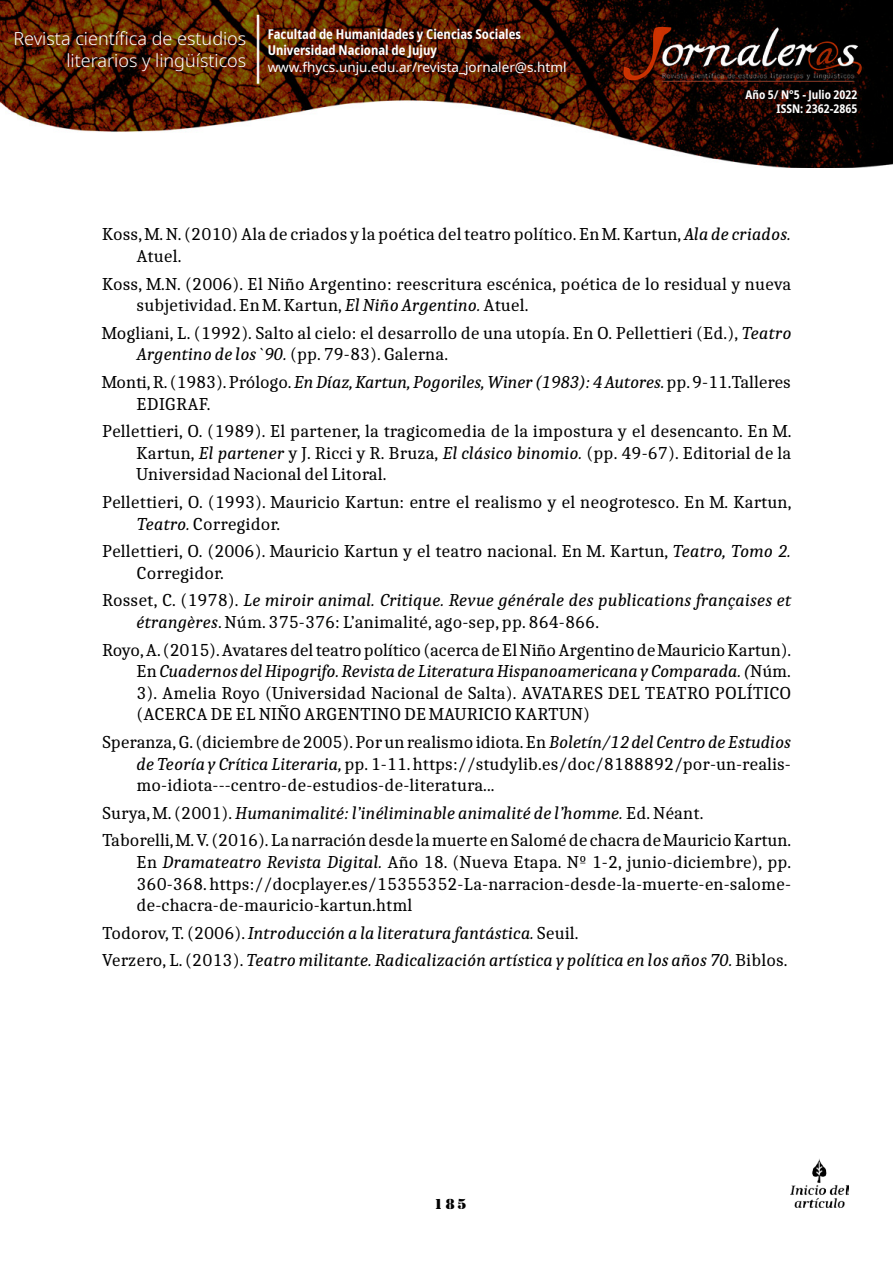
<style>
.page{position:relative;width:893px;height:1263px;background:#fff}
.page>*{position:absolute;margin:0;border:0;box-sizing:border-box;transform-origin:0 0}
.t1{font:18px/21.6px "Caladea";letter-spacing:.005em;color:#000}
.t2{font:italic 18px/21.6px "Caladea";letter-spacing:.005em;color:#000}
.t3{font:300 18px/21.6px "Noto Sans";color:#fff;text-align:right}
.t4{font:15px "Stencil";color:#000;scale:1.1 1}
.t5{font:700 condensed 13.5px/16.2px "Noto Sans";color:#fff}
.t6{font:13.5px "Noto Sans";color:#fff}
.t7{font:700 condensed 12px/14.4px "Noto Sans";color:#fff;text-align:right}
.s1{font-style:italic}
.s2{font-style:normal}
</style>
<div class="page">
<img style="left:0;top:0;width:893px;height:167px">
<div style="left:257px;top:15px;width:2px;height:69px;background:#fff;border:1px solid #fff"></div>
<img style="left:621px;top:26px;width:246px;height:55px">
<div style="left:748px;top:92px;width:128px;height:40px;background:#000;opacity:.75"></div>
<img style="left:791px;top:1158px;width:57px;height:49px">
<p class="t3" style="left:14px;top:28px;width:234px">Revista científica de estudios literarios y lingüísticos</p>
<p class="t5" style="left:268px;top:26px;width:255px">Facultad de Humanidades y Ciencias Sociales<br>Universidad Nacional de Jujuy</p>
<p class="t6" style="left:268px;top:57px;width:300px">www.fhycs.unju.edu.ar/revista_jornaler@s.html</p>
<p class="t7" style="left:746px;top:87px;width:113px">Año 5/ N°5 - Julio 2022<br>ISSN: 2362-2865</p>
<p class="t1" style="left:137px;top:223px;width:656px;text-indent:-35px">Koss, M. N. (2010) Ala de criados y la poética del teatro político. En M. Kartun, <span class="s1">Ala de criados.<br></span>Atuel.</p>
<p class="t1" style="left:137px;top:272px;width:656px;text-indent:-35px">Koss, M.N. (2006). El Niño Argentino: reescritura escénica, poética de lo residual y nueva subjetividad. En M. Kartun, <span class="s1">El Niño Argentino.</span> Atuel.</p>
<p class="t1" style="left:137px;top:322px;width:656px;text-indent:-35px">Mogliani, L. (1992). Salto al cielo: el desarrollo de una utopía. En O. Pellettieri (Ed.), <span class="s1">Teatro<br>Argentino de los `90.</span> (pp. 79-83). Galerna.</p>
<p class="t1" style="left:137px;top:371px;width:656px;text-indent:-35px">Monti, R. (1983). Prólogo. <span class="s1">En Díaz, Kartun, Pogoriles, Winer (1983): 4 Autores.</span> pp. 9-11.Talleres<br>EDIGRAF.</p>
<p class="t1" style="left:137px;top:420px;width:656px;text-align:justify;text-indent:-35px">Pellettieri, O. (1989). El partener, la tragicomedia de la impostura y el desencanto. En M.<br>Kartun, <span class="s1">El partener</span> y J. Ricci y R. Bruza, <span class="s1">El clásico binomio.</span> (pp. 49-67). Editorial de la Universidad Nacional del Litoral.</p>
<p class="t1" style="left:137px;top:491px;width:656px;text-indent:-35px">Pellettieri, O. (1993). Mauricio Kartun: entre el realismo y el neogrotesco. En M. Kartun,<br><span class="s1">Teatro.</span> Corregidor.</p>
<p class="t1" style="left:137px;top:540px;width:656px;text-indent:-35px">Pellettieri, O. (2006). Mauricio Kartun y el teatro nacional. En M. Kartun, <span class="s1">Teatro, Tomo 2.<br></span>Corregidor.</p>
<p class="t2" style="left:137px;top:589px;width:656px;text-indent:-35px"><span class="s2">Rosset, C. (1978).</span> Le miroir animal. Critique. Revue générale des publications françaises et étrangères<span class="s2">. Núm. 375-376: L’animalité, ago-sep, pp. 864-866.</span></p>
<p class="t1" style="left:137px;top:638px;width:656px;text-align:justify;text-indent:-35px">Royo, A. (2015). Avatares del teatro político (acerca de El Niño Argentino de Mauricio Kartun).<br>En <span class="s1">Cuadernos del Hipogrifo. Revista de Literatura Hispanoamericana y Comparada. (</span>Núm.<br>3). Amelia Royo (Universidad Nacional de Salta). AVATARES DEL TEATRO POLÍTICO (ACERCA DE EL NIÑO ARGENTINO DE MAURICIO KARTUN)</p>
<p class="t1" style="left:137px;top:731px;width:656px;text-align:justify;text-indent:-35px">Speranza, G. (diciembre de 2005). Por un realismo idiota. En <span class="s1">Boletín/12 del Centro de Estudios de Teoría y Crítica Literaria,</span> pp. 1-11. https://studylib.es/doc/8188892/por-un-realis&shy;mo-idiota---centro-de-estudios-de-literatura...</p>
<p class="t1" style="left:102px;top:799px;width:691px;line-height:27.6px">Surya, M. (2001). <span class="s1">Humanimalité: l’inéliminable animalité de l’homme.</span> Ed. Néant.<br>Taborelli, M. V. (2016). La narración desde la muerte en Salomé de chacra de Mauricio Kartun.</p>
<p class="t1" style="left:137px;top:851px;width:656px;text-align:justify">En <span class="s1">Dramateatro Revista Digital.</span> Año 18. (Nueva Etapa. Nº 1-2, junio-diciembre), pp.<br>360-368. https://docplayer.es/15355352-La-narracion-desde-la-muerte-en-salome&shy;de-chacra-de-mauricio-kartun.html</p>
<p class="t2" style="left:102px;top:919px;width:687px;line-height:27.6px"><span class="s2">Todorov, T. (2006).</span> Introducción a la literatura fantástica. <span class="s2">Seuil.<br>Verzero, L. (2013).</span> Teatro militante. Radicalización artística y política en los años 70. <span class="s2">Biblos.</span></p>
<p class="t4" style="left:434px;top:1195px;width:31px">185</p>
</div>
